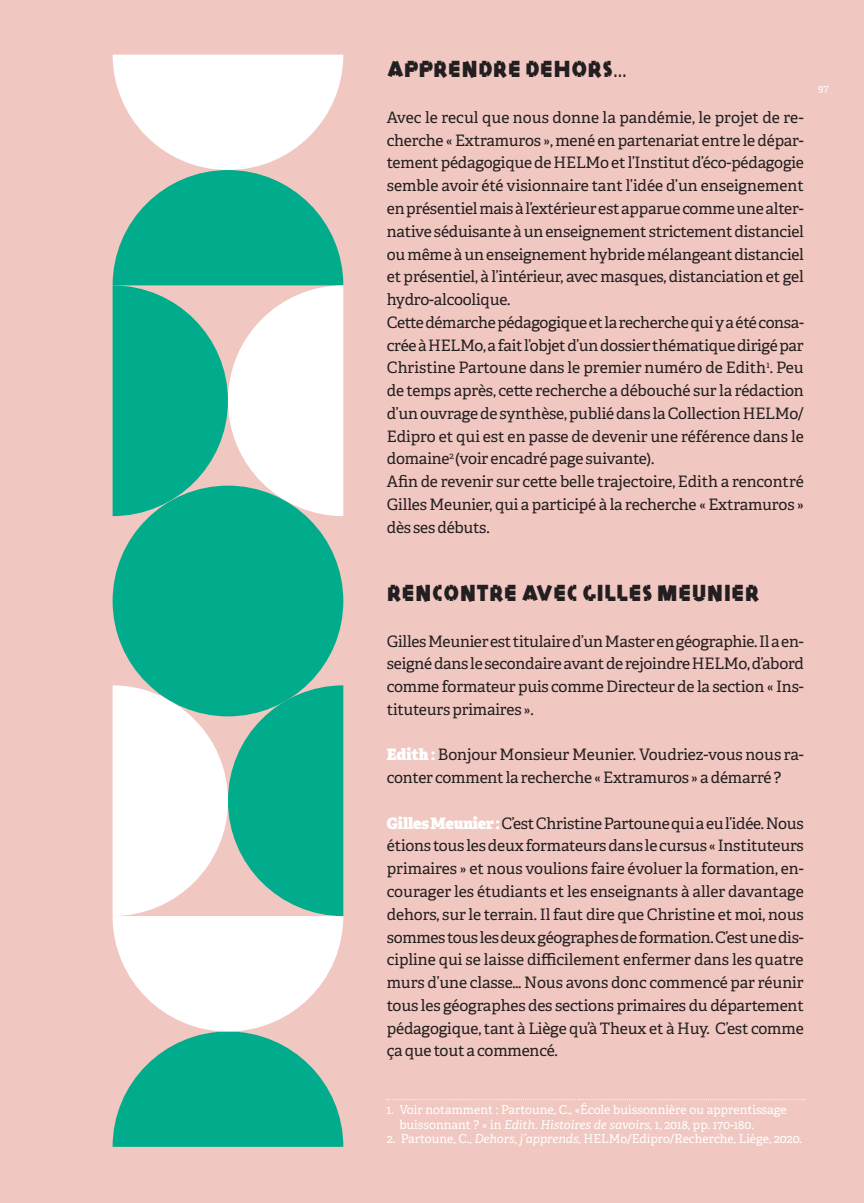
<style>
.page{position:relative;width:864px;height:1203px;background:#fff}
.page>*{position:absolute;margin:0;border:0;box-sizing:border-box;transform-origin:0 0}
.t1{font:21px "Marianne Solid";letter-spacing:-.015em;color:#231f20}
.t2{font:15.75px/22.8px "Adelle";letter-spacing:-.01em;color:#231f20}
.t3{font:12.25px/14.7px "Adelle";color:#fff}
.t4{font:10.5px "Adelle";color:#fff}
.s1{font-weight:800;color:#fff}
.s2{font-style:italic}
</style>
<div class="page">
<div style="left:0;top:0;width:863px;height:1202px;background:#f1c7c1"></div>
<svg style="left:113px;top:55px;width:230px;height:1091px"></svg>
<h1 class="t1" style="left:387px;top:56px;width:242px">APPRENDRE DEHORS…</h1>
<p class="t2" style="left:387px;top:106px;width:418px">Avec le recul que nous donne la pandémie, le projet de re&shy;cherche « Extramuros », mené en partenariat entre le dépar&shy;tement pédagogique de HELMo et l’Institut d’éco-pédagogie semble avoir été visionnaire tant l’idée d’un enseignement en présentiel mais à l’extérieur est apparue comme une alter&shy;native séduisante à un enseignement strictement distanciel ou même à un enseignement hybride mélangeant distanciel et présentiel, à l’intérieur, avec masques, distanciation et gel hydro-alcoolique.<br>Cette démarche pédagogique et la recherche qui y a été consa&shy;crée à HELMo, a fait l’objet d’un dossier thématique dirigé par Christine Partoune dans le premier numéro de Edith<sup>1</sup>. Peu de temps après, cette recherche a débouché sur la rédaction d’un ouvrage de synthèse, publié dans la Collection HELMo/ Edipro et qui est en passe de devenir une référence dans le domaine<sup>2</sup> (voir encadré page suivante).<br>Afin de revenir sur cette belle trajectoire, Edith a rencontré Gilles Meunier, qui a participé à la recherche « Extramuros » dès ses débuts.</p>
<p class="t4" style="left:817px;top:82px;width:12px">97</p>
<h1 class="t1" style="left:387px;top:580px;width:374px">RENCONTRE AVEC GILLES MEUNIER</h1>
<p class="t2" style="left:387px;top:629px;width:418px;text-align:justify">Gilles Meunier est titulaire d’un Master en géographie. Il a en&shy;seigné dans le secondaire avant de rejoindre HELMo, d’abord comme formateur puis comme Directeur de la section « Ins&shy;tituteurs primaires ».</p>
<p class="t2" style="left:387px;top:743px;width:418px"><span class="s1">Edith :</span> Bonjour Monsieur Meunier. Voudriez-vous nous ra&shy;conter comment la recherche « Extramuros » a démarré ?</p>
<p class="t2" style="left:387px;top:811px;width:418px;text-align:justify"><span class="s1">Gilles Meunier :</span> C’est Christine Partoune qui a eu l’idée. Nous étions tous les deux formateurs dans le cursus « Instituteurs primaires » et nous voulions faire évoluer la formation, en&shy;courager les étudiants et les enseignants à aller davantage dehors, sur le terrain. Il faut dire que Christine et moi, nous sommes tous les deux géographes de formation. C’est une dis&shy;cipline qui se laisse difficilement enfermer dans les quatre murs d’une classe… Nous avons donc commencé par réunir tous les géographes des sections primaires du département pédagogique, tant à Liège qu’à Theux et à Huy. C’est comme ça que tout a commencé.</p>
<p class="t3" style="left:399px;top:1102px;width:389px;text-indent:-13px">1. Voir notamment : Partoune, C., «École buissonnière ou apprentissage buissonnant ? » in <span class="s2">Edith. Histoires de savoirs</span>, 1, 2018, pp. 170-180.</p>
<p class="t3" style="left:387px;top:1131px;width:417px">2. Partoune, C., <span class="s2">Dehors, j’apprends</span>, HELMo/Edipro/Recherche, Liège, 2020.</p>
</div>
